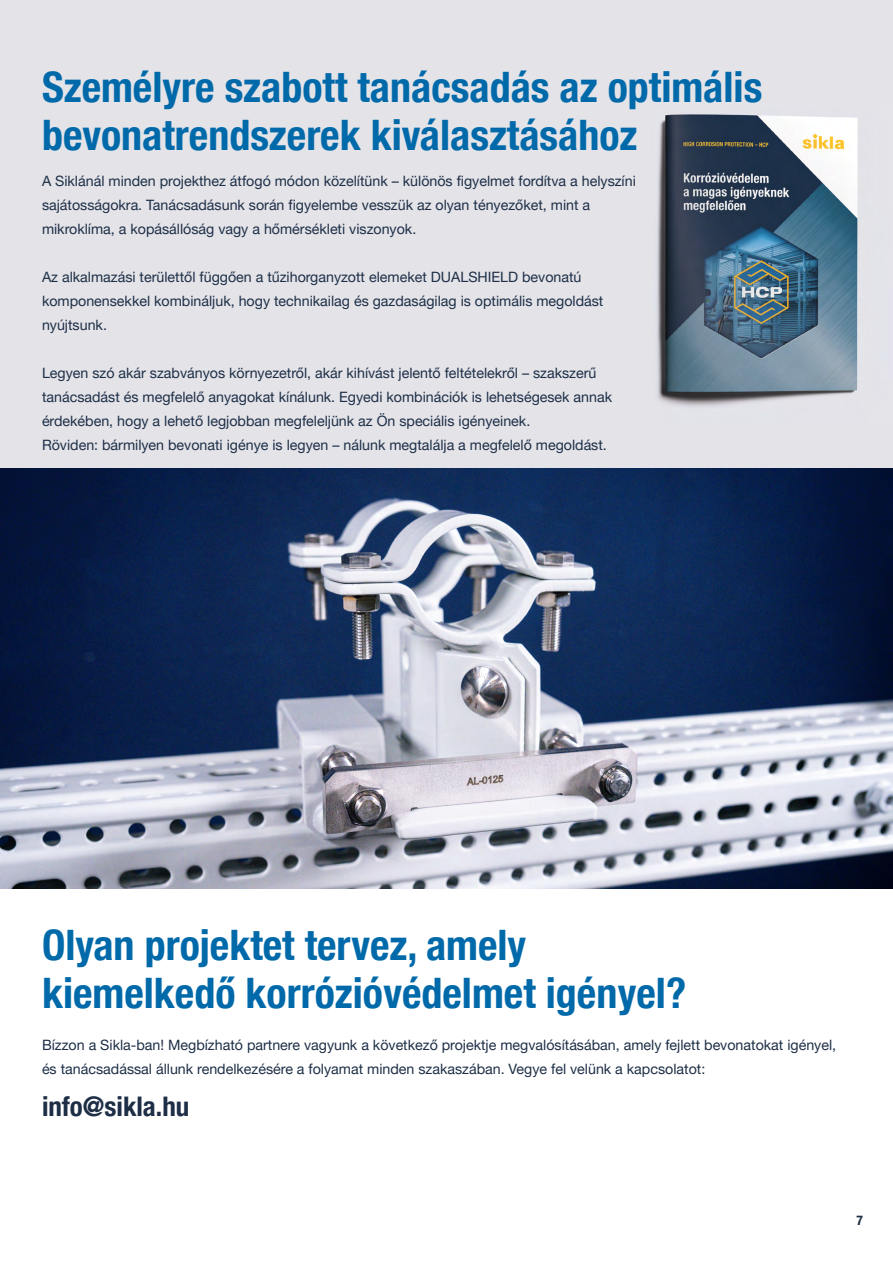
<style>
.page{position:relative;width:893px;height:1263px;background:#fff}
.page>*{position:absolute;margin:0;border:0;box-sizing:border-box;transform-origin:0 0}
.t1{font:700 condensed 42px/48px "Helvetica Neue LT Pro";color:#0069a9}
.t2{font:700 condensed 27px "Helvetica Neue LT Pro";color:#1d2e46}
.t3{font:14.25px/24px "Helvetica Neue LT Pro";color:#1d2e46}
.t4{font:700 condensed 13.5px "Helvetica Neue LT Pro";color:#1d2e46}
</style>
<div class="page">
<div style="left:0;top:0;width:893px;height:623px;background:#e3e3e8"></div>
<img style="left:657px;top:114px;width:201px;height:293px">
<img style="left:0;top:468px;width:893px;height:420px">
<h1 class="t1" style="left:42px;top:63px;width:722px">Személyre szabott tanácsadás az optimális bevonatrendszerek kiválasztásához</h1>
<p class="t3" style="left:42px;top:169px;width:595px">A Siklánál minden projekthez átfogó módon közelítünk – különös figyelmet fordítva a helyszíni sajátosságokra. Tanácsadásunk során figyelembe vesszük az olyan tényezőket, mint a mikroklíma, a kopásállóság vagy a hőmérsékleti viszonyok.</p>
<p class="t3" style="left:42px;top:265px;width:563px">Az alkalmazási területtől függően a tűzihorganyzott elemeket DUALSHIELD bevonatú komponensekkel kombináljuk, hogy technikailag és gazdaságilag is optimális megoldást nyújtsunk.</p>
<p class="t3" style="left:42px;top:361px;width:572px">Legyen szó akár szabványos környezetről, akár kihívást jelentő feltételekről – szakszerű tanácsadást és megfelelő anyagokat kínálunk. Egyedi kombinációk is lehetségesek annak érdekében, hogy a lehető legjobban megfeleljünk az Ön speciális igényeinek.<br>Röviden: bármilyen bevonati igénye is legyen – nálunk megtalálja a megfelelő megoldást.</p>
<h1 class="t1" style="left:42px;top:921px;width:646px">Olyan projektet tervez, amely kiemelkedő korrózióvédelmet igényel?</h1>
<p class="t3" style="left:42px;top:1033px;width:796px">Bízzon a Sikla-ban! Megbízható partnere vagyunk a következő projektje megvalósításában, amely fejlett bevonatokat igényel, és tanácsadással állunk rendelkezésére a folyamat minden szakaszában. Vegye fel velünk a kapcsolatot:</p>
<h2 class="t2" style="left:42px;top:1090px;width:149px">info@sikla.hu</h2>
<p class="t4" style="left:857px;top:1212px;width:8px">7</p>
</div>
